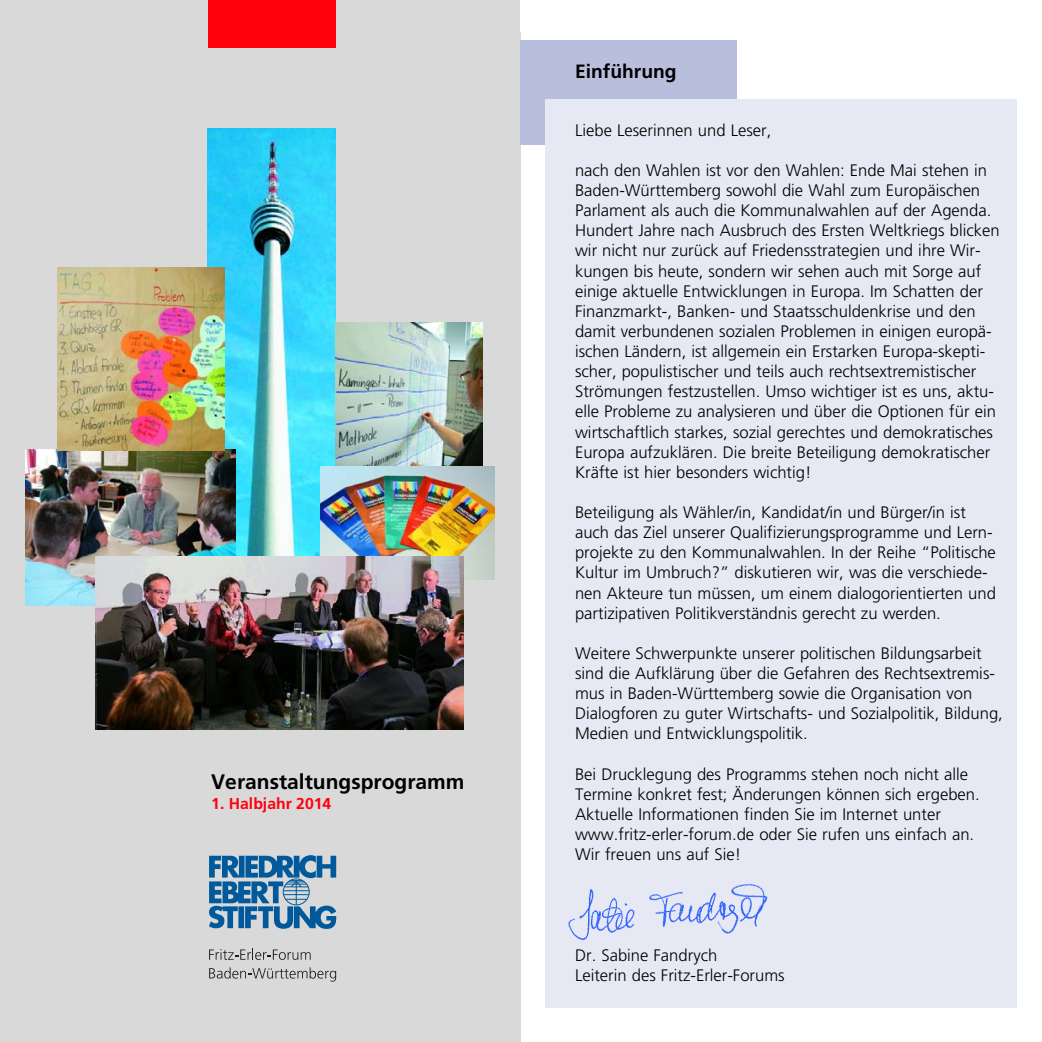
<style>
.page{position:relative;width:1042px;height:1042px;background:#fff}
.page>*{position:absolute;margin:0;border:0;box-sizing:border-box;transform-origin:0 0}
.t1{font:700 21px "Frutiger";color:#000}
.t2{font:700 19.25px "Frutiger";color:#000}
.t3{font:300 16.62px/20.1px "Frutiger";color:#000}
.t4{font:700 15.75px "Frutiger";color:#ff000f}
</style>
<div class="page">
<div style="left:0;top:0;width:521px;height:1042px;background:#d9d9d9"></div>
<div style="left:208px;top:0;width:128px;height:48px;background:#ff000f"></div>
<img style="left:208px;top:128px;width:127px;height:428px">
<svg style="left:209px;top:855px;width:127px;height:74px"></svg>
<svg style="left:209px;top:967px;width:127px;height:14px"></svg>
<svg style="left:209px;top:948px;width:102px;height:12px"></svg>
<img style="left:26px;top:449px;width:209px;height:156px">
<img style="left:335px;top:323px;width:147px;height:144px">
<img style="left:57px;top:268px;width:168px;height:182px">
<img style="left:320px;top:467px;width:175px;height:113px">
<img style="left:95px;top:556px;width:368px;height:173px">
<div style="left:521px;top:40px;width:216px;height:104px;background:#b8bfdc"></div>
<div style="left:545px;top:99px;width:472px;height:908px;background:#e6e8f3"></div>
<img style="left:568px;top:884px;width:200px;height:57px">
<p class="t1" style="left:211px;top:773px;width:255px">Veranstaltungsprogramm</p>
<p class="t4" style="left:211px;top:797px;width:121px">1. Halbjahr 2014</p>
<p class="t2" style="left:575px;top:63px;width:103px">Einführung</p>
<p class="t3" style="left:575px;top:121px;width:198px">Liebe Leserinnen und Leser,</p>
<p class="t3" style="left:575px;top:161px;width:426px">nach den Wahlen ist vor den Wahlen: Ende Mai stehen in Baden-Württemberg sowohl die Wahl zum Europäischen Parlament als auch die Kommunalwahlen auf der Agenda.<br>Hundert Jahre nach Ausbruch des Ersten Weltkriegs blicken wir nicht nur zurück auf Friedensstrategien und ihre Wir&shy;kungen bis heute, sondern wir sehen auch mit Sorge auf einige aktuelle Entwicklungen in Europa. Im Schatten der Finanzmarkt-, Banken- und Staatsschuldenkrise und den damit verbundenen sozialen Problemen in einigen europä&shy;ischen Ländern, ist allgemein ein Erstarken Europa-skepti&shy;scher, populistischer und teils auch rechtsextremistischer Strömungen festzustellen. Umso wichtiger ist es uns, aktu&shy;elle Probleme zu analysieren und über die Optionen für ein wirtschaftlich starkes, sozial gerechtes und demokratisches Europa aufzuklären. Die breite Beteiligung demokratischer Kräfte ist hier besonders wichtig!</p>
<p class="t3" style="left:575px;top:503px;width:422px">Beteiligung als Wähler/in, Kandidat/in und Bürger/in ist auch das Ziel unserer Qualifizierungsprogramme und Lern&shy;projekte zu den Kommunalwahlen. In der Reihe “Politische Kultur im Umbruch?” diskutieren wir, was die verschiede&shy;nen Akteure tun müssen, um einem dialogorientierten und partizipativen Politikverständnis gerecht zu werden.</p>
<p class="t3" style="left:575px;top:644px;width:429px">Weitere Schwerpunkte unserer politischen Bildungsarbeit sind die Aufklärung über die Gefahren des Rechtsextremis&shy;mus in Baden-Württemberg sowie die Organisation von Dialogforen zu guter Wirtschafts- und Sozialpolitik, Bildung, Medien und Entwicklungspolitik.</p>
<p class="t3" style="left:575px;top:765px;width:406px">Bei Drucklegung des Programms stehen noch nicht alle Termine konkret fest; Änderungen können sich ergeben.<br>Aktuelle Informationen finden Sie im Internet unter www.fritz-erler-forum.de oder Sie rufen uns einfach an.<br>Wir freuen uns auf Sie!</p>
<p class="t3" style="left:575px;top:946px;width:211px">Dr. Sabine Fandrych<br>Leiterin des Fritz-Erler-Forums</p>
</div>
